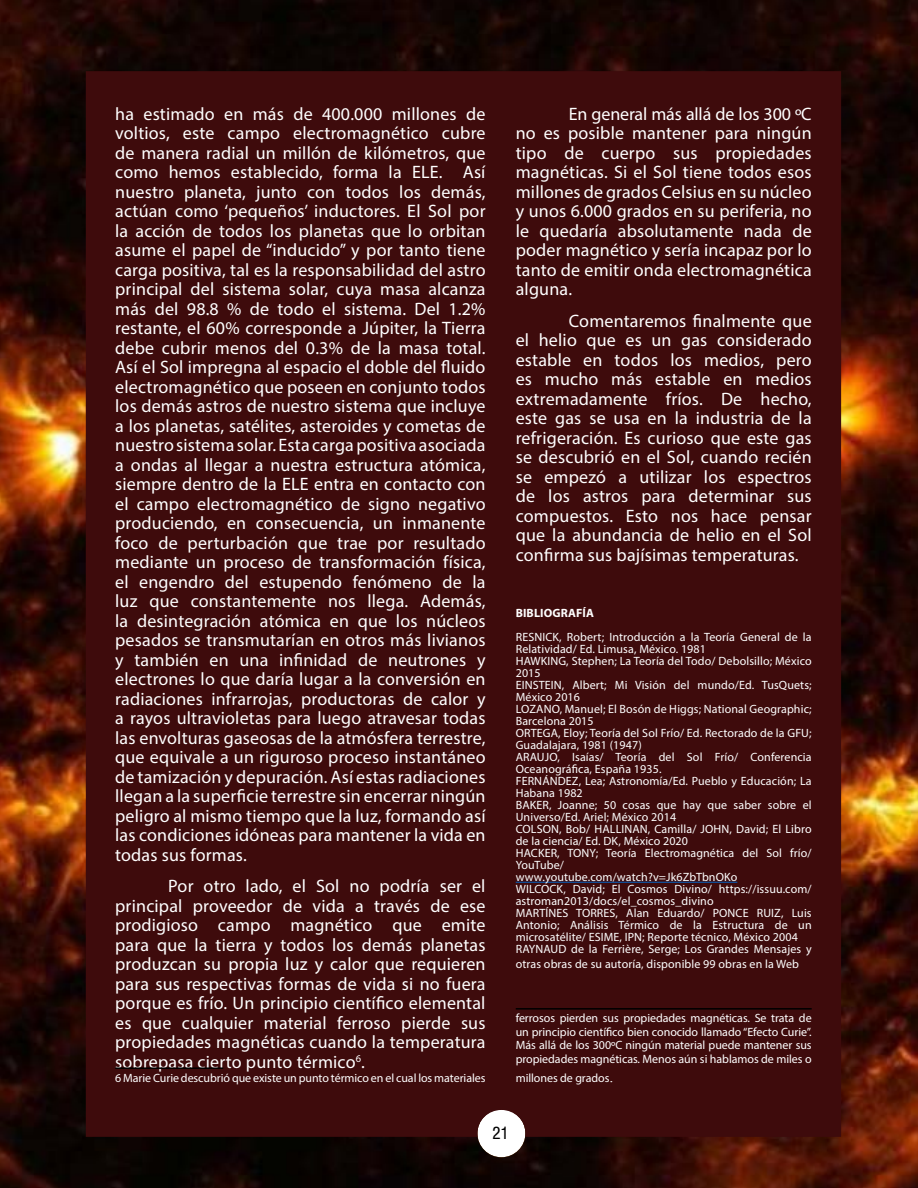
<style>
.page{position:relative;width:918px;height:1188px;background:#fff}
.page>*{position:absolute;margin:0;border:0;box-sizing:border-box;transform-origin:0 0}
.t1{font:18px/19.5px "Myriad Pro";letter-spacing:.01em;color:#fff;text-align:justify}
.t2{font:16.5px "Arena Condensed";color:#000}
.t3{font:12px/12px "Myriad Pro";letter-spacing:.01em;color:#fff}
.t4{font:700 12px "Myriad Pro";letter-spacing:.01em;color:#fff}
.s1{font-family:"Times New Roman";font-size:15.75px}
</style>
<div class="page">
<img style="left:0;top:0;width:918px;height:1188px">
<div style="left:86px;top:71px;width:755px;height:1066px;background:#3e0b0c"></div>
<hr style="left:115px;top:1067px;width:108px;height:2px;background:#000">
<hr style="left:516px;top:882px;width:221px;height:1px;background:#0563c1">
<hr style="left:516px;top:1008px;width:296px;height:2px;background:#000">
<p class="t1" style="left:115px;top:104px;width:372px">ha estimado en más de 400.000 millones de voltios, este campo electromagnético cubre de manera radial un millón de kilómetros, que como hemos establecido, forma la ELE. Así nuestro planeta, junto con todos los demás, actúan como ‘pequeños’ inductores. El Sol por la acción de todos los planetas que lo orbitan asume el papel de “inducido” y por tanto tiene carga positiva, tal es la responsabilidad del astro principal del sistema solar, cuya masa alcanza más del 98.8 % de todo el sistema. Del 1.2% restante, el 60% corresponde a Júpiter, la Tierra debe cubrir menos del 0.3% de la masa total.<br>Así el Sol impregna al espacio el doble del fluido electromagnético que poseen en conjunto todos los demás astros de nuestro sistema que incluye a los planetas, satélites, asteroides y cometas de nuestro sistema solar. Esta carga positiva asociada a ondas al llegar a nuestra estructura atómica, siempre dentro de la ELE entra en contacto con el campo electromagnético de signo negativo produciendo, en consecuencia, un inmanente foco de perturbación que trae por resultado mediante un proceso de transformación física, el engendro del estupendo fenómeno de la luz que constantemente nos llega. Además, la desintegración atómica en que los núcleos pesados se transmutarían en otros más livianos y también en una infinidad de neutrones y electrones lo que daría lugar a la conversión en radiaciones infrarrojas, productoras de calor y a rayos ultravioletas para luego atravesar todas las envolturas gaseosas de la atmósfera terrestre, que equivale a un riguroso proceso instantáneo de tamización y depuración. Así estas radiaciones llegan a la superficie terrestre sin encerrar ningún peligro al mismo tiempo que la luz, formando así las condiciones idóneas para mantener la vida en todas sus formas.</p>
<p class="t1" style="left:115px;top:876px;width:372px;text-indent:53px">Por otro lado, el Sol no podría ser el principal proveedor de vida a través de ese prodigioso campo magnético que emite para que la tierra y todos los demás planetas produzcan su propia luz y calor que requieren para sus respectivas formas de vida si no fuera porque es frío. Un principio científico elemental es que cualquier material ferroso pierde sus propiedades magnéticas cuando la temperatura sobrepasa cierto punto térmico<sup>6</sup>.</p>
<p class="t3" style="left:115px;top:1071px;width:372px">6 Marie Curie descubrió que existe un punto térmico en el cual los materiales</p>
<p class="t1" style="left:516px;top:104px;width:297px;text-indent:53px">En general más allá de los 300 ºC no es posible mantener para ningún tipo de cuerpo sus propiedades magnéticas. Si el Sol tiene todos esos millones de grados Celsius en su núcleo y unos 6.000 grados en su periferia, no le quedaría absolutamente nada de poder magnético y sería incapaz por lo tanto de emitir onda electromagnética alguna.</p>
<p class="t1" style="left:516px;top:311px;width:297px;text-indent:53px">Comentaremos finalmente que el helio que es un gas considerado estable en todos los medios, pero es mucho más estable en medios extremadamente fríos. De hecho, este gas se usa en la industria de la refrigeración. Es curioso que este gas se descubrió en el Sol, cuando recién se empezó a utilizar los espectros de los astros para determinar sus compuestos. Esto nos hace pensar que la abundancia de helio en el Sol confirma sus bajísimas temperaturas.</p>
<p class="t4" style="left:516px;top:605px;width:80px">BIBLIOGRAFÍA</p>
<p class="t3" style="left:516px;top:631px;width:297px">RESNICK, Robert; Introducción a la Teoría General de la Relatividad/ Ed. Limusa, México. 1981<br>HAWKING, Stephen; La Teoría del Todo/ Debolsillo; México 2015<br>EINSTEIN, Albert; Mi Visión del mundo/Ed. TusQuets; México 2016<br>LOZANO, Manuel; El Bosón de Higgs; National Geographic; Barcelona 2015<br>ORTEGA, Eloy; Teoría del Sol Frío/ Ed. Rectorado de la GFU; Guadalajara, 1981 (1947)<br>ARAUJO, Isaías/ Teoría del Sol Frío/ Conferencia Oceanográfica, España 1935.<br>FERNÁNDEZ, Lea; Astronomía/Ed. Pueblo y Educación; La Habana 1982<br>BAKER, Joanne; 50 cosas que hay que saber sobre el Universo/Ed. Ariel; México 2014<br>COLSON, Bob/ HALLINAN, Camilla/ JOHN, David; El Libro de la ciencia/ Ed. DK, México 2020<br>HACKER, TONY; Teoría Electromagnética del Sol frío/ YouTube/<br>www.youtube.com/watch?v=Jk6ZbTbnOKo<br>WILCOCK, David; El Cosmos Divino/ https://issuu.com/ astroman2013/docs/el_cosmos_divino<br>MARTÍNES TORRES, Alan Eduardo/ PONCE RUIZ, Luis Antonio; Análisis Térmico de la Estructura de un microsatélite/ ESIME, IPN; Reporte técnico, México 2004<br>RAYNAUD de la Ferrière, Serge; Los Grandes Mensajes y</p>
<p class="t3" style="left:516px;top:958px;width:285px">otras obras de su autoría, disponible 99 obras en la Web</p>
<p class="t3" style="left:516px;top:1011px;width:297px;line-height:13.5px;text-align:justify">ferrosos pierden sus propiedades magnéticas. Se trata de un principio científico bien conocido llamado “Efecto Curie”.<br>Más allá de los 300ºC ningún material puede mantener sus propiedades magnéticas. Menos aún si hablamos de miles o</p>
<p class="t3" style="left:516px;top:1071px;width:99px">millones de grados<span class="s1">.</span></p>
<p class="t2" style="left:492px;top:1124px;width:18px">21</p>
</div>
